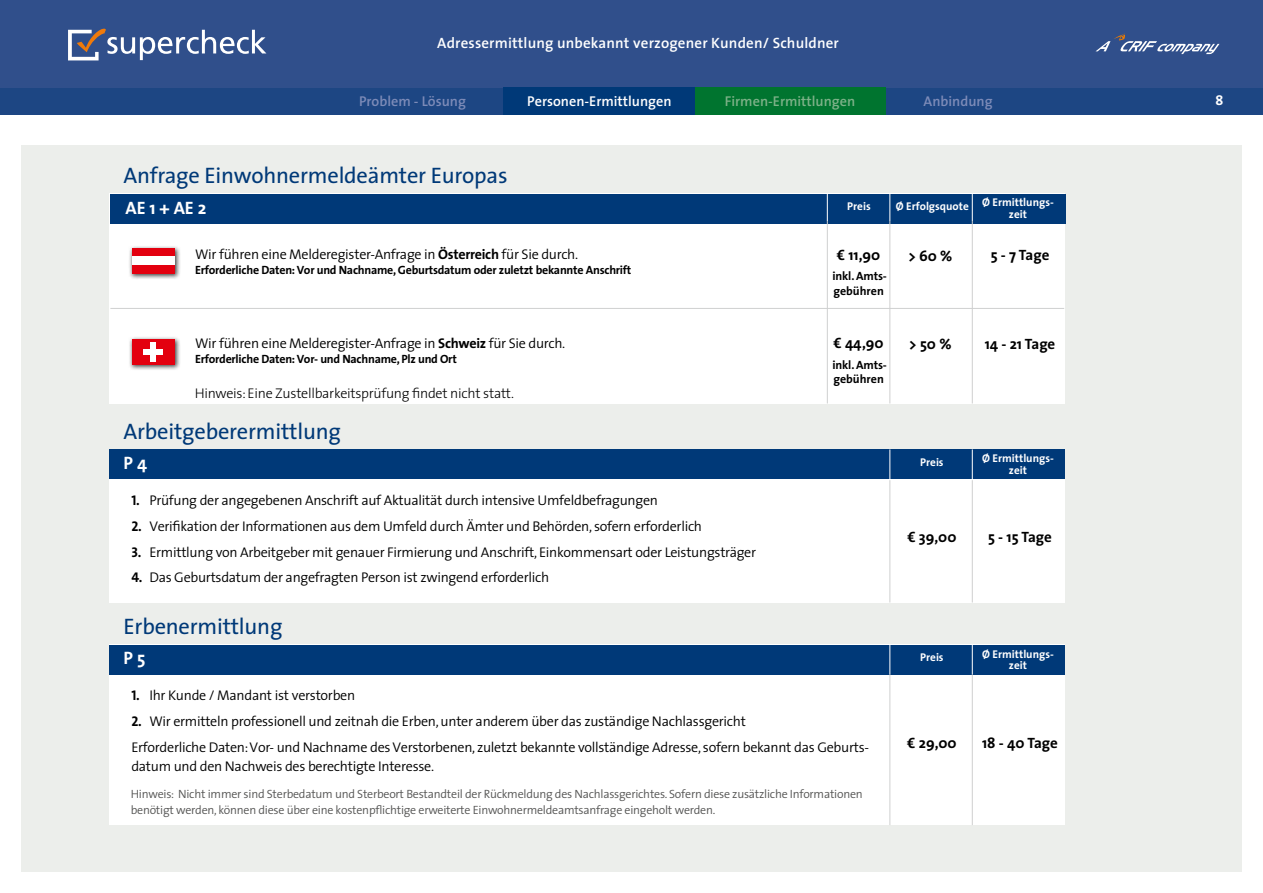
<style>
.page{position:relative;width:1263px;height:893px;background:#fff}
.page>*{position:absolute;margin:0;border:0;box-sizing:border-box;transform-origin:0 0}
.t1{font:22.5px "The Sans";letter-spacing:-.01em;color:#003978}
.t2{font:700 18px "The Sans";color:#fff}
.t3{font:700 15px "The Sans";color:#000}
.t4{font:600 15px "The Sans";letter-spacing:.01em;color:#fff}
.t5{font:600 14.25px "The Sans";color:#7d8bb8}
.t6{font:600 14.25px "The Sans";color:#fff}
.t7{font:600 14.25px "The Sans";color:#7db188}
.t8{font:14.25px "The Sans Bold Caps";color:#fff}
.t9{font:300 14.1px/25.8px "The Sans";letter-spacing:-.02em;color:#000}
.t10{font:300 14.1px "The Sans";letter-spacing:-.02em;color:#000}
.t11{font:300 12px/16.5px "The Sans";letter-spacing:-.02em;color:#545453}
.t12{font:700 12px "The Sans";letter-spacing:-.02em;color:#000}
.t13{font:700 12px/14.4px "The Sans";color:#000}
.t14{font:700 11.25px/11.2px "The Sans";color:#fff;text-align:center}
.s1{font-weight:700}
.s2{font-family:"The Sans Bold Caps";font-weight:400}
</style>
<div class="page">
<div style="left:0;top:88px;width:1263px;height:27px;background:#1d4683"></div>
<div style="left:0;top:0;width:1263px;height:88px;background:#304f8b"></div>
<div style="left:694px;top:88px;width:192px;height:27px;background:#00742f"></div>
<div style="left:503px;top:88px;width:191px;height:27px;background:#003978"></div>
<div style="left:21px;top:145px;width:1221px;height:727px;background:#eceeeb"></div>
<div style="left:110px;top:449px;width:955px;height:153px;background:#fff"></div>
<div style="left:110px;top:645px;width:955px;height:180px;background:#fff"></div>
<div style="left:110px;top:645px;width:955px;height:29px;background:#003978"></div>
<div style="left:110px;top:449px;width:955px;height:30px;background:#003978"></div>
<hr style="left:889px;top:449px;width:1px;height:31px;background:#fff">
<hr style="left:972px;top:449px;width:1px;height:31px;background:#fff">
<hr style="left:889px;top:480px;width:1px;height:122px;background:#cfd0d0">
<hr style="left:972px;top:480px;width:1px;height:122px;background:#cfd0d0">
<svg style="left:889px;top:645px;width:1px;height:29px"></svg>
<svg style="left:972px;top:645px;width:1px;height:29px"></svg>
<hr style="left:889px;top:674px;width:1px;height:151px;background:#cfd0d0">
<hr style="left:972px;top:674px;width:1px;height:151px;background:#cfd0d0">
<div style="left:110px;top:193px;width:955px;height:210px;background:#fff"></div>
<div style="left:110px;top:194px;width:956px;height:30px;background:#003978"></div>
<svg style="left:889px;top:194px;width:1px;height:27px"></svg>
<svg style="left:972px;top:194px;width:1px;height:27px"></svg>
<svg style="left:827px;top:194px;width:1px;height:27px"></svg>
<hr style="left:827px;top:221px;width:1px;height:182px;background:#cfd0d0">
<hr style="left:889px;top:221px;width:1px;height:182px;background:#cfd0d0">
<hr style="left:972px;top:221px;width:1px;height:182px;background:#cfd0d0">
<div style="left:129px;top:336px;width:52px;height:35px;background:#000;opacity:.75"></div>
<div style="left:132px;top:339px;width:43px;height:26px;background:#e3000f"></div>
<div style="left:144px;top:349px;width:19px;height:6px;background:#fff"></div>
<div style="left:150px;top:342px;width:6px;height:19px;background:#fff"></div>
<div style="left:129px;top:245px;width:52px;height:34px;background:#000;opacity:.75"></div>
<div style="left:132px;top:248px;width:43px;height:26px;background:#e3000f"></div>
<div style="left:132px;top:256px;width:43px;height:9px;background:#fff"></div>
<hr style="left:110px;top:308px;width:954px;height:1px;background:#cfd0d0">
<svg style="left:1095px;top:33px;width:124px;height:21px"></svg>
<svg style="left:68px;top:28px;width:198px;height:32px"></svg>
<p class="t4" style="left:437px;top:31px;width:403px">Adressermittlung unbekannt verzogener Kunden/ Schuldner</p>
<p class="t5" style="left:359px;top:89px;width:108px">Problem - Lösung</p>
<p class="t6" style="left:527px;top:89px;width:146px">Personen-Ermittlungen</p>
<p class="t7" style="left:725px;top:89px;width:132px">Firmen-Ermittlungen</p>
<p class="t5" style="left:923px;top:89px;width:71px">Anbindung</p>
<p class="t8" style="left:1215px;top:88px;width:9px">8</p>
<h1 class="t1" style="left:124px;top:156px;width:386px">Anfrage Einwohnermeldeämter Europas</h1>
<p class="t2" style="left:125px;top:193px;width:82px">AE 1 + AE 2</p>
<p class="t9" style="left:195px;top:241px;width:384px">Wir führen eine Melderegister-Anfrage in <span class="s1">Österreich</span> für Sie durch.</p>
<p class="t12" style="left:195px;top:260px;width:438px">Erforderliche Daten: Vor und Nachname, Geburtsdatum oder zuletzt bekannte Anschrift</p>
<p class="t9" style="left:195px;top:330px;width:372px">Wir führen eine Melderegister-Anfrage in <span class="s1">Schweiz</span> für Sie durch.</p>
<p class="t12" style="left:195px;top:349px;width:263px">Erforderliche Daten: Vor- und Nachname, Plz und Ort</p>
<p class="t10" style="left:195px;top:381px;width:321px">Hinweis: Eine Zustellbarkeitsprüfung findet nicht statt.</p>
<h1 class="t1" style="left:124px;top:412px;width:219px">Arbeitgeberermittlung</h1>
<p class="t14" style="left:847px;top:200px;width:25px">Preis</p>
<p class="t14" style="left:1009px;top:199px;width:46px;line-height:9.4px;text-align:left;text-indent:-113px">Ø Erfolgsquote Ø Ermittlungs&shy;zeit</p>
<p class="t3" style="left:837px;top:242px;width:45px">€ 11,90</p>
<p class="t13" style="left:832px;top:269px;width:56px">inkl. Amts&shy;gebühren</p>
<p class="t3" style="left:908px;top:243px;width:46px">&gt; 60 %</p>
<p class="t3" style="left:991px;top:242px;width:60px">5 - 7 Tage</p>
<p class="t3" style="left:833px;top:331px;width:52px">€ 44,90</p>
<p class="t3" style="left:909px;top:331px;width:44px">&gt; 50 %</p>
<p class="t13" style="left:832px;top:357px;width:56px">inkl. Amts&shy;gebühren</p>
<p class="t3" style="left:985px;top:331px;width:72px">14 - 21 Tage</p>
<p class="t2" style="left:124px;top:448px;width:25px">P 4</p>
<p class="t14" style="left:920px;top:456px;width:25px">Preis</p>
<p class="t14" style="left:982px;top:453px;width:73px">Ø Ermittlungs&shy;zeit</p>
<p class="t9" style="left:131px;top:487px;width:528px"><span class="s2">1.</span> Prüfung der angegebenen Anschrift auf Aktualität durch intensive Umfeldbefragungen</p>
<p class="t9" style="left:131px;top:513px;width:572px"><span class="s2">2.</span> Verifikation der Informationen aus dem Umfeld durch Ämter und Behörden, sofern erforderlich</p>
<p class="t9" style="left:131px;top:538px;width:626px"><span class="s2">3.</span> Ermittlung von Arbeitgeber mit genauer Firmierung und Anschrift, Einkommensart oder Leistungsträger</p>
<p class="t9" style="left:131px;top:564px;width:419px"><span class="s2">4.</span> Das Geburtsdatum der angefragten Person ist zwingend erforderlich</p>
<p class="t3" style="left:907px;top:524px;width:51px">€ 39,00</p>
<p class="t3" style="left:988px;top:524px;width:65px">5 - 15 Tage</p>
<h1 class="t1" style="left:124px;top:608px;width:161px">Erbenermittlung</h1>
<p class="t2" style="left:124px;top:643px;width:23px">P 5</p>
<p class="t14" style="left:920px;top:652px;width:25px">Preis</p>
<p class="t14" style="left:982px;top:648px;width:73px">Ø Ermittlungs&shy;zeit</p>
<p class="t9" style="left:131px;top:682px;width:225px"><span class="s2">1.</span> Ihr Kunde / Mandant ist verstorben</p>
<p class="t9" style="left:131px;top:708px;width:739px"><span class="s2">2.</span> Wir ermitteln professionell und zeitnah die Erben, unter anderem über das zuständige Nachlassgericht<br>Erforderliche Daten: Vor- und Nachname des Verstorbenen, zuletzt bekannte vollständige Adresse, sofern bekannt das Geburts-</p>
<p class="t9" style="left:131px;top:753px;width:304px">datum und den Nachweis des berechtigte Interesse.</p>
<p class="t11" style="left:131px;top:785px;width:733px">Hinweis: Nicht immer sind Sterbedatum und Sterbeort Bestandteil der Rückmeldung des Nachlassgerichtes. Sofern diese zusätzliche Informationen benötigt werden, können diese über eine kostenpflichtige erweiterte Einwohnermeldeamtsanfrage eingeholt werden.</p>
<p class="t3" style="left:907px;top:731px;width:51px">€ 29,00</p>
<p class="t3" style="left:982px;top:731px;width:77px">18 - 40 Tage</p>
</div>
